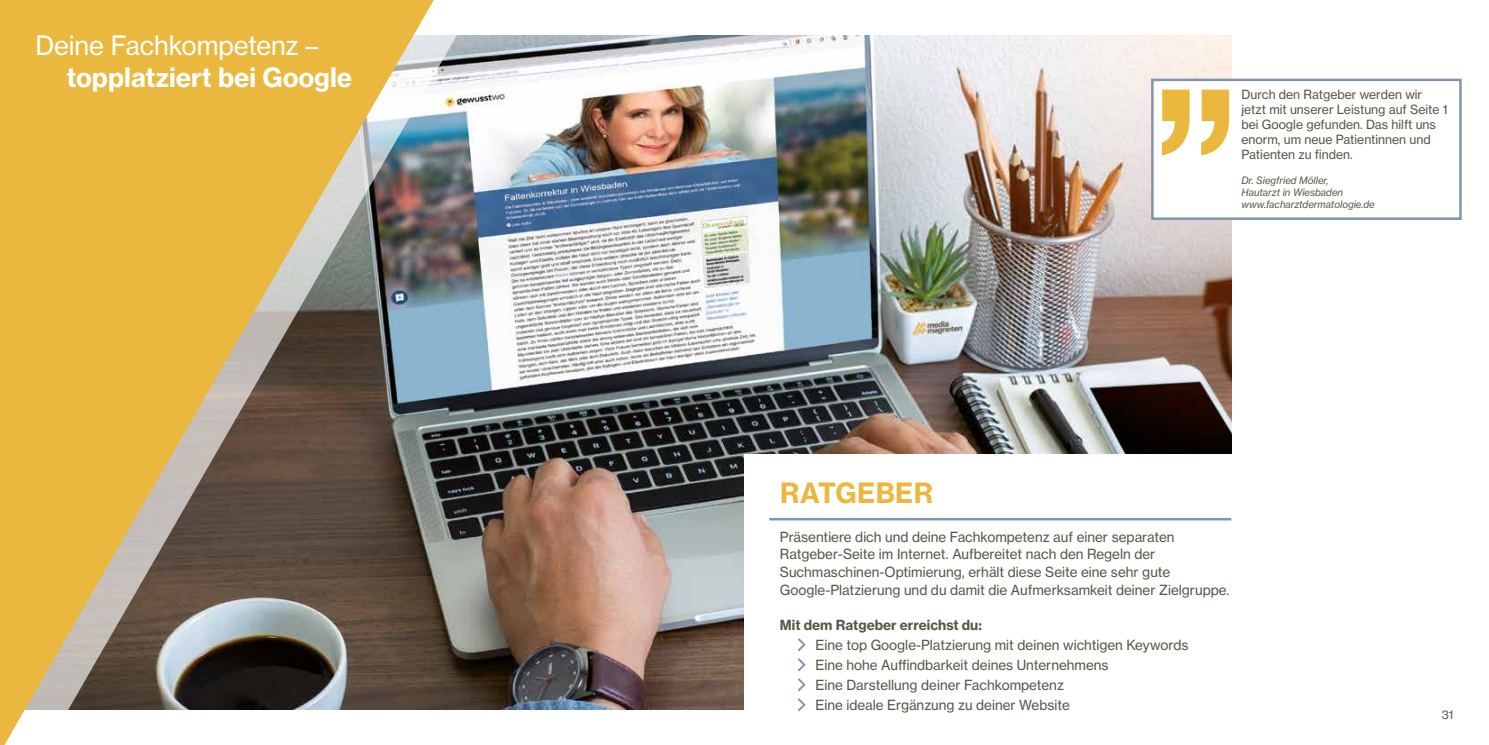
<style>
.page{position:relative;width:1489px;height:745px;background:#fff}
.page>*{position:absolute;margin:0;border:0;box-sizing:border-box;transform-origin:0 0}
.t1{font:27.5px "N Haas Grotesk TX Pro 75 Bd";letter-spacing:.015em;color:#eab83f}
.t2{font:26.25px "N Haas Grotesk TX Pro 75 Bd";color:#fff}
.t3{font:26.25px "N Haas Grotesk TX Pro 55 Rg";letter-spacing:-.005em;color:#fff}
.t4{font:13.75px/17.5px "N Haas Grotesk TX Pro 55 Rg";color:#5b5447}
.t5{font:13.75px "N Haas Grotesk TX Pro 75 Bd";color:#5b5447}
.t6{font:12.5px/15px "N Haas Grotesk TX Pro 55 Rg";color:#5b5447}
.t7{font:11.25px "N Haas Grotesk TX Pro 55 Rg";color:#5b5447}
.t8{font:10px/12px "N Haas Grotesk TX Pro 56 It";color:#5b5447}
</style>
<div class="page">
<img style="left:598px;top:35px;width:633px;height:674px">
<div style="left:1151px;top:79px;width:310px;height:141px;background:#fff;border:2px solid #8196ad"></div>
<div style="left:744px;top:454px;width:562px;height:290px;background:#fff"></div>
<svg style="left:1161px;top:90px;width:67px;height:65px"></svg>
<svg style="left:797px;top:638px;width:8px;height:13px"></svg>
<svg style="left:797px;top:658px;width:8px;height:13px"></svg>
<svg style="left:797px;top:678px;width:8px;height:13px"></svg>
<svg style="left:797px;top:698px;width:8px;height:13px"></svg>
<hr style="left:769px;top:517px;width:462px;height:3px;background:#8196ad">
<img style="left:434px;top:35px;width:164px;height:675px">
<svg style="left:0;top:0;width:434px;height:744px;background:#b69a5a"></svg>
<h2 class="t3" style="left:35px;top:29px;width:284px">Deine Fachkompetenz –</h2>
<h2 class="t2" style="left:66px;top:60px;width:287px">topplatziert bei Google</h2>
<p class="t6" style="left:1241px;top:87px;width:207px">Durch den Ratgeber werden wir jetzt mit unserer Leistung auf Seite 1 bei Google gefunden. Das hilft uns enorm, um neue Patientinnen und<br>Patienten zu finden.</p>
<p class="t8" style="left:1241px;top:174px;width:135px">Dr. Siegfried Möller,<br>Hautarzt in Wiesbaden www.facharztdermatologie.de</p>
<h1 class="t1" style="left:780px;top:475px;width:154px">RATGEBER</h1>
<p class="t4" style="left:780px;top:528px;width:451px">Präsentiere dich und deine Fachkompetenz auf einer separaten Ratgeber-Seite im Internet. Aufbereitet nach den Regeln der Suchmaschinen-Optimierung, erhält diese Seite eine sehr gute Google-Platzierung und du damit die Aufmerksamkeit deiner Zielgruppe.</p>
<p class="t5" style="left:780px;top:615px;width:203px">Mit dem Ratgeber erreichst du:</p>
<p class="t4" style="left:815px;top:634px;width:374px;line-height:20px">Eine top Google-Platzierung mit deinen wichtigen Keywords Eine hohe Auffindbarkeit deines Unternehmens<br>Eine Darstellung deiner Fachkompetenz<br>Eine ideale Ergänzung zu deiner Website</p>
<p class="t7" style="left:1441px;top:707px;width:13px">31</p>
</div>
